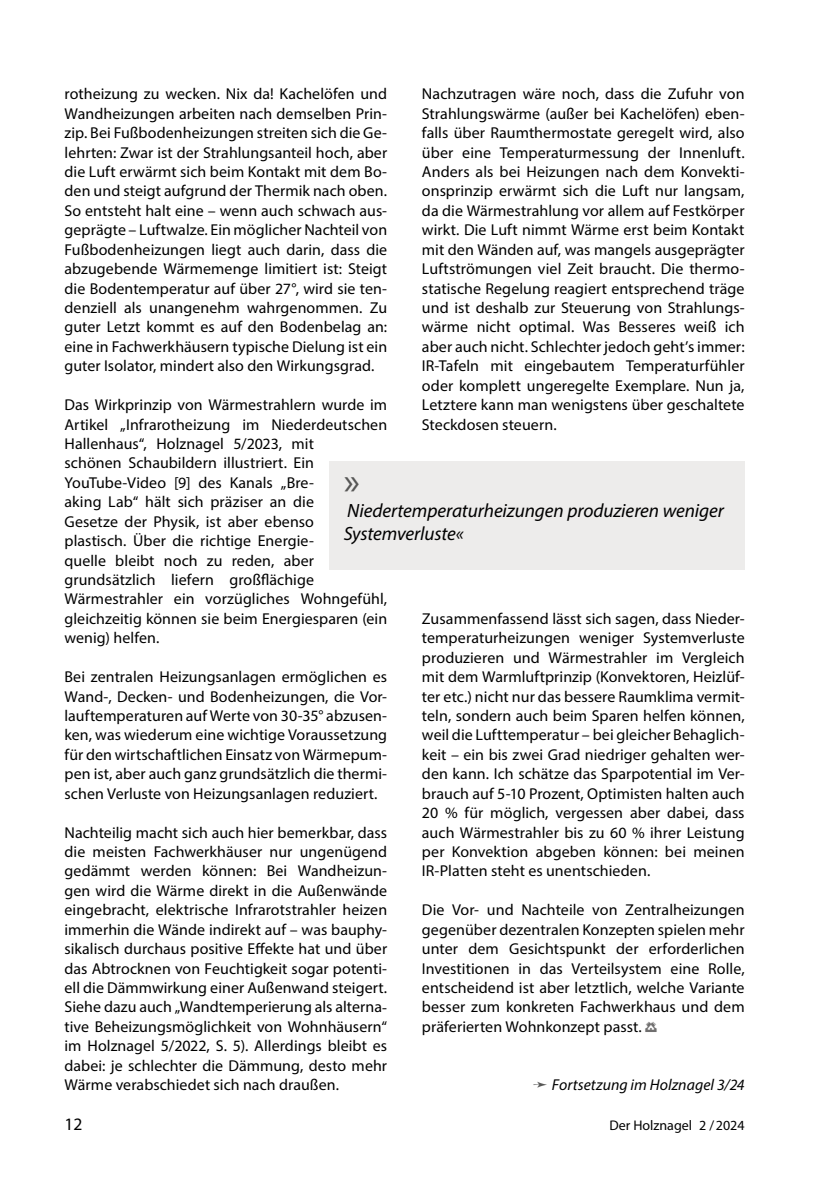
<style>
.page{position:relative;width:834px;height:1181px;background:#fff}
.page>*{position:absolute;margin:0;border:0;box-sizing:border-box;transform-origin:0 0}
.t1{font:38.5px "Myriad Pro";color:#575756}
.t2{font:italic 19.25px/23.1px "Myriad Pro";letter-spacing:-.005em;color:#000}
.t3{font:17.5px "Myriad Pro";color:#000}
.t4{font:15.75px/19.4px "Myriad Pro";letter-spacing:.005em;color:#000;text-align:justify}
.t5{font:italic 15.75px "Myriad Pro";letter-spacing:.005em;color:#000}
.t6{font:14px "Myriad Pro";color:#000}
.s1{font-family:"IGB Font";font-size:12.78px;color:#706f6f}
.s2{color:#575756}
</style>
<div class="page">
<div style="left:329px;top:461px;width:415px;height:109px;background:#edeceb"></div>
<p class="t4" style="left:64px;top:84px;width:324px">rotheizung zu wecken. Nix da! Kachelöfen und Wandheizungen arbeiten nach demselben Prin&shy;zip. Bei Fußbodenheizungen streiten sich die Ge&shy;lehrten: Zwar ist der Strahlungsanteil hoch, aber die Luft erwärmt sich beim Kontakt mit dem Bo&shy;den und steigt aufgrund der Thermik nach oben.<br>So entsteht halt eine – wenn auch schwach aus&shy;geprägte – Luftwalze. Ein möglicher Nachteil von Fußbodenheizungen liegt auch darin, dass die abzugebende Wärmemenge limitiert ist: Steigt die Bodentemperatur auf über 27°, wird sie ten&shy;denziell als unangenehm wahrgenommen. Zu guter Letzt kommt es auf den Bodenbelag an: eine in Fachwerkhäusern typische Dielung ist ein guter Isolator, mindert also den Wirkungsgrad.</p>
<p class="t4" style="left:64px;top:395px;width:324px;text-align:left">Das Wirkprinzip von Wärmestrahlern wurde im Artikel „Infrarotheizung im Niederdeutschen Hallenhaus“, Holznagel 5/2023, mit<br>schönen Schaubildern illustriert. Ein YouTube-Video [9] des Kanals „Bre-<br>aking Lab“ hält sich präziser an die<br>Gesetze der Physik, ist aber ebenso<br>plastisch. Über die richtige Energie-<br>quelle bleibt noch zu reden, aber grundsätzlich liefern großflächige Wärmestrahler ein vorzügliches Wohngefühl, gleichzeitig können sie beim Energiesparen (ein wenig) helfen.</p>
<p class="t4" style="left:64px;top:667px;width:324px">Bei zentralen Heizungsanlagen ermöglichen es Wand-, Decken- und Bodenheizungen, die Vor&shy;lauftemperaturen auf Werte von 30-35° abzusen&shy;ken, was wiederum eine wichtige Voraussetzung für den wirtschaftlichen Einsatz von Wärmepum&shy;pen ist, aber auch ganz grundsätzlich die thermi&shy;schen Verluste von Heizungsanlagen reduziert.</p>
<p class="t4" style="left:64px;top:822px;width:324px">Nachteilig macht sich auch hier bemerkbar, dass die meisten Fachwerkhäuser nur ungenügend gedämmt werden können: Bei Wandheizun&shy;gen wird die Wärme direkt in die Außenwände eingebracht, elektrische Infrarotstrahler heizen immerhin die Wände indirekt auf – was bauphy&shy;sikalisch durchaus positive Effekte hat und über das Abtrocknen von Feuchtigkeit sogar potenti&shy;ell die Dämmwirkung einer Außenwand steigert.<br>Siehe dazu auch „Wandtemperierung als alterna&shy;tive Beheizungsmöglichkeit von Wohnhäusern“ im Holznagel 5/2022, S. 5). Allerdings bleibt es dabei: je schlechter die Dämmung, desto mehr Wärme verabschiedet sich nach draußen.</p>
<p class="t4" style="left:422px;top:84px;width:324px">Nachzutragen wäre noch, dass die Zufuhr von Strahlungswärme (außer bei Kachelöfen) eben&shy;falls über Raumthermostate geregelt wird, also über eine Temperaturmessung der Innenluft.<br>Anders als bei Heizungen nach dem Konvekti&shy;onsprinzip erwärmt sich die Luft nur langsam, da die Wärmestrahlung vor allem auf Festkörper wirkt. Die Luft nimmt Wärme erst beim Kontakt mit den Wänden auf, was mangels ausgeprägter Luftströmungen viel Zeit braucht. Die thermo&shy;statische Regelung reagiert entsprechend träge und ist deshalb zur Steuerung von Strahlungs&shy;wärme nicht optimal. Was Besseres weiß ich aber auch nicht. Schlechter jedoch geht’s immer:<br>IR-Tafeln mit eingebautem Temperaturfühler oder komplett ungeregelte Exemplare. Nun ja, Letztere kann man wenigstens über geschaltete Steckdosen steuern.</p>
<h1 class="t1" style="left:344px;top:457px;width:18px">»</h1>
<p class="t2" style="left:344px;top:498px;width:381px">Niedertemperaturheizungen produzieren weniger<br>Systemverluste«</p>
<p class="t4" style="left:422px;top:608px;width:324px">Zusammenfassend lässt sich sagen, dass Nieder&shy;temperaturheizungen weniger Systemverluste produzieren und Wärmestrahler im Vergleich mit dem Warmluftprinzip (Konvektoren, Heizlüf&shy;ter etc.) nicht nur das bessere Raumklima vermit&shy;teln, sondern auch beim Sparen helfen können, weil die Lufttemperatur – bei gleicher Behaglich&shy;keit – ein bis zwei Grad niedriger gehalten wer&shy;den kann. Ich schätze das Sparpotential im Ver&shy;brauch auf 5-10 Prozent, Optimisten halten auch 20 % für möglich, vergessen aber dabei, dass auch Wärmestrahler bis zu 60 % ihrer Leistung per Konvektion abgeben können: bei meinen IR-Platten steht es unentschieden.</p>
<p class="t4" style="left:422px;top:900px;width:324px">Die Vor- und Nachteile von Zentralheizungen gegenüber dezentralen Konzepten spielen mehr unter dem Gesichtspunkt der erforderlichen Investitionen in das Verteilsystem eine Rolle, entscheidend ist aber letztlich, welche Variante besser zum konkreten Fachwerkhaus und dem präferierten Wohnkonzept passt. <span class="s1">I</span></p>
<p class="t5" style="left:533px;top:1075px;width:213px"><span class="s2">➛</span> Fortsetzung im Holznagel 3/24</p>
<p class="t3" style="left:64px;top:1113px;width:19px">12</p>
<p class="t6" style="left:609px;top:1116px;width:137px">Der Holznagel 2 /2024</p>
</div>
